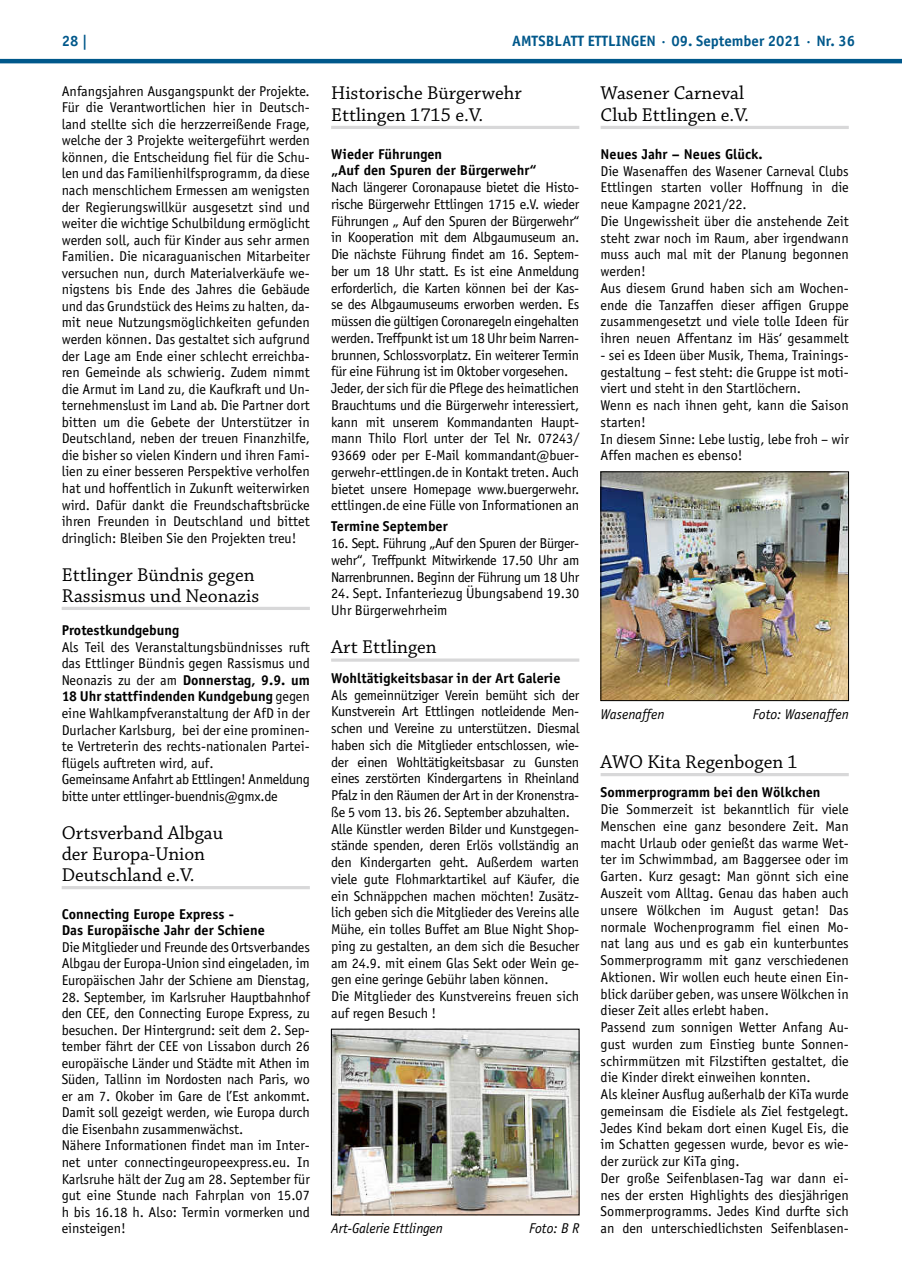
<style>
.page{position:relative;width:902px;height:1280px;background:#fff}
.page>*{position:absolute;margin:0;border:0;box-sizing:border-box;transform-origin:0 0}
.t1{font:19.5px/21px "Chaparral Pro";color:#000}
.t2{font:700 15px "Officina Sans";color:#00588b}
.t3{font:14.25px/16.8px "Officina Sans";letter-spacing:-.01em;color:#000}
.t4{font:700 14.25px/16.5px "Officina Sans";color:#000}
.t5{font:italic 14.25px "Officina Sans";color:#000}
.s1{font-weight:700}
</style>
<div class="page">
<hr style="left:0;top:59px;width:901px;height:4px;background:#00588b">
<hr style="left:62px;top:607px;width:248px;height:3px;background:#d8d8d9">
<hr style="left:62px;top:886px;width:248px;height:3px;background:#d8d8d9">
<hr style="left:331px;top:126px;width:248px;height:3px;background:#d8d8d9">
<hr style="left:331px;top:658px;width:248px;height:4px;background:#e0e0e1">
<img style="left:333px;top:1031px;width:244px;height:182px">
<hr style="left:600px;top:126px;width:248px;height:3px;background:#d8d8d9">
<hr style="left:600px;top:773px;width:248px;height:3px;background:#d8d8d9">
<img style="left:602px;top:474px;width:244px;height:225px">
<div style="left:600px;top:472px;width:248px;height:229px;border:1px solid #000"></div>
<p class="t2" style="left:62px;top:32px;width:28px">28 |</p>
<p class="t2" style="left:512px;top:32px;width:344px">AMTSBLATT ETTLINGEN · 09. September 2021 · Nr. 36</p>
<p class="t3" style="left:62px;top:83px;width:250px;text-align:justify">Anfangsjahren Ausgangspunkt der Projekte.<br>Für die Verantwortlichen hier in Deutsch&shy;land stellte sich die herzzerreißende Frage, welche der 3 Projekte weitergeführt werden können, die Entscheidung fiel für die Schu&shy;len und das Familienhilfsprogramm, da diese nach menschlichem Ermessen am wenigsten der Regierungswillkür ausgesetzt sind und weiter die wichtige Schulbildung ermöglicht werden soll, auch für Kinder aus sehr armen Familien. Die nicaraguanischen Mitarbeiter versuchen nun, durch Materialverkäufe we&shy;nigstens bis Ende des Jahres die Gebäude und das Grundstück des Heims zu halten, da&shy;mit neue Nutzungsmöglichkeiten gefunden werden können. Das gestaltet sich aufgrund der Lage am Ende einer schlecht erreichba&shy;ren Gemeinde als schwierig. Zudem nimmt die Armut im Land zu, die Kaufkraft und Un&shy;ternehmenslust im Land ab. Die Partner dort bitten um die Gebete der Unterstützer in Deutschland, neben der treuen Finanzhilfe, die bisher so vielen Kindern und ihren Fami&shy;lien zu einer besseren Perspektive verholfen hat und hoffentlich in Zukunft weiterwirken wird. Dafür dankt die Freundschaftsbrücke ihren Freunden in Deutschland und bittet dringlich: Bleiben Sie den Projekten treu!</p>
<h1 class="t1" style="left:62px;top:565px;width:199px">Ettlinger Bündnis gegen<br>Rassismus und Neonazis</h1>
<p class="t4" style="left:62px;top:622px;width:119px">Protestkundgebung</p>
<p class="t3" style="left:62px;top:639px;width:250px">Als Teil des Veranstaltungsbündnisses ruft das Ettlinger Bündnis gegen Rassismus und Neonazis zu der am <span class="s1">Donnerstag, 9.9. um 18 Uhr stattfindenden Kundgebung</span> gegen eine Wahlkampfveranstaltung der AfD in der Durlacher Karlsburg, bei der eine prominen&shy;te Vertreterin des rechts-nationalen Partei&shy;flügels auftreten wird, auf.<br>Gemeinsame Anfahrt ab Ettlingen! Anmeldung bitte unter ettlinger-buendnis@gmx.de</p>
<h1 class="t1" style="left:62px;top:823px;width:163px">Ortsverband Albgau der Europa-Union<br>Deutschland e.V.</h1>
<p class="t4" style="left:62px;top:905px;width:205px">Connecting Europe Express -<br>Das Europäische Jahr der Schiene</p>
<p class="t3" style="left:62px;top:939px;width:250px;text-align:justify">Die Mitglieder und Freunde des Ortsverbandes Albgau der Europa-Union sind eingeladen, im Europäischen Jahr der Schiene am Dienstag,</p>
<p class="t3" style="left:62px;top:988px;width:250px">28. September, im Karlsruher Hauptbahnhof den CEE, den Connecting Europe Express, zu besuchen. Der Hintergrund: seit dem 2. Sep&shy;tember fährt der CEE von Lissabon durch 26 europäische Länder und Städte mit Athen im Süden, Tallinn im Nordosten nach Paris, wo er am 7. Okober im Gare de l’Est ankommt.<br>Damit soll gezeigt werden, wie Europa durch die Eisenbahn zusammenwächst.<br>Nähere Informationen findet man im Inter&shy;net unter connectingeuropeexpress.eu. In Karlsruhe hält der Zug am 28. September für gut eine Stunde nach Fahrplan von 15.07 h bis 16.18 h. Also: Termin vormerken und einsteigen!</p>
<h1 class="t1" style="left:331px;top:83px;width:192px">Historische Bürgerwehr<br>Ettlingen 1715 e.V.</h1>
<p class="t4" style="left:331px;top:145px;width:207px">Wieder Führungen<br>„Auf den Spuren der Bürgerwehr“</p>
<p class="t3" style="left:331px;top:179px;width:250px">Nach längerer Coronapause bietet die Histo&shy;rische Bürgerwehr Ettlingen 1715 e.V. wieder Führungen „ Auf den Spuren der Bürgerwehr“ in Kooperation mit dem Albgaumuseum an.<br>Die nächste Führung findet am 16. Septem&shy;ber um 18 Uhr statt. Es ist eine Anmeldung erforderlich, die Karten können bei der Kas&shy;se des Albgaumuseums erworben werden. Es müssen die gültigen Coronaregeln eingehalten werden. Treffpunkt ist um 18 Uhr beim Narren&shy;brunnen, Schlossvorplatz. Ein weiterer Termin für eine Führung ist im Oktober vorgesehen.<br>Jeder, der sich für die Pflege des heimatlichen Brauchtums und die Bürgerwehr interessiert, kann mit unserem Kommandanten Haupt&shy;mann Thilo Florl unter der Tel Nr. 07243/ 93669 oder per E-Mail kommandant@buer&shy;gerwehr-ettlingen.de in Kontakt treten. Auch bietet unsere Homepage www.buergerwehr. ettlingen.de eine Fülle von Informationen an</p>
<p class="t4" style="left:331px;top:518px;width:118px">Termine September</p>
<p class="t3" style="left:331px;top:535px;width:250px;text-align:justify">16. Sept. Führung „Auf den Spuren der Bürger&shy;wehr“, Treffpunkt Mitwirkende 17.50 Uhr am Narrenbrunnen. Beginn der Führung um 18 Uhr</p>
<p class="t3" style="left:331px;top:585px;width:250px">24. Sept. Infanteriezug Übungsabend 19.30<br>Uhr Bürgerwehrheim</p>
<h1 class="t1" style="left:331px;top:637px;width:107px">Art Ettlingen</h1>
<p class="t4" style="left:331px;top:670px;width:231px">Wohltätigkeitsbasar in der Art Galerie</p>
<p class="t3" style="left:331px;top:686px;width:250px">Als gemeinnütziger Verein bemüht sich der Kunstverein Art Ettlingen notleidende Men&shy;schen und Vereine zu unterstützen. Diesmal haben sich die Mitglieder entschlossen, wie&shy;der einen Wohltätigkeitsbasar zu Gunsten eines zerstörten Kindergartens in Rheinland Pfalz in den Räumen der Art in der Kronenstra&shy;ße 5 vom 13. bis 26. September abzuhalten.<br>Alle Künstler werden Bilder und Kunstgegen&shy;stände spenden, deren Erlös vollständig an den Kindergarten geht. Außerdem warten viele gute Flohmarktartikel auf Käufer, die ein Schnäppchen machen möchten! Zusätz&shy;lich geben sich die Mitglieder des Vereins alle Mühe, ein tolles Buffet am Blue Night Shop&shy;ping zu gestalten, an dem sich die Besucher am 24.9. mit einem Glas Sekt oder Wein ge&shy;gen eine geringe Gebühr laben können.<br>Die Mitglieder des Kunstvereins freuen sich auf regen Besuch !</p>
<h1 class="t1" style="left:600px;top:83px;width:150px">Wasener Carneval<br>Club Ettlingen e.V.</h1>
<p class="t4" style="left:600px;top:145px;width:164px">Neues Jahr – Neues Glück.</p>
<p class="t3" style="left:600px;top:162px;width:250px">Die Wasenaffen des Wasener Carneval Clubs Ettlingen starten voller Hoffnung in die neue Kampagne 2021/22.<br>Die Ungewissheit über die anstehende Zeit steht zwar noch im Raum, aber irgendwann muss auch mal mit der Planung begonnen werden!<br>Aus diesem Grund haben sich am Wochen&shy;ende die Tanzaffen dieser affigen Gruppe zusammengesetzt und viele tolle Ideen für ihren neuen Affentanz im Häs‘ gesammelt</p>
<p class="t3" style="left:600px;top:347px;width:250px">- sei es Ideen über Musik, Thema, Trainings&shy;gestaltung – fest steht: die Gruppe ist moti&shy;viert und steht in den Startlöchern.<br>Wenn es nach ihnen geht, kann die Saison starten!<br>In diesem Sinne: Lebe lustig, lebe froh – wir Affen machen es ebenso!</p>
<p class="t5" style="left:600px;top:706px;width:65px">Wasenaffen</p>
<p class="t5" style="left:752px;top:706px;width:97px">Foto: Wasenaffen</p>
<h1 class="t1" style="left:600px;top:752px;width:199px">AWO Kita Regenbogen 1</h1>
<p class="t4" style="left:600px;top:784px;width:221px">Sommerprogramm bei den Wölkchen</p>
<p class="t3" style="left:600px;top:801px;width:250px">Die Sommerzeit ist bekanntlich für viele Menschen eine ganz besondere Zeit. Man macht Urlaub oder genießt das warme Wet&shy;ter im Schwimmbad, am Baggersee oder im Garten. Kurz gesagt: Man gönnt sich eine Auszeit vom Alltag. Genau das haben auch unsere Wölkchen im August getan! Das normale Wochenprogramm fiel einen Mo&shy;nat lang aus und es gab ein kunterbuntes Sommerprogramm mit ganz verschiedenen Aktionen. Wir wollen euch heute einen Ein&shy;blick darüber geben, was unsere Wölkchen in dieser Zeit alles erlebt haben.<br>Passend zum sonnigen Wetter Anfang Au&shy;gust wurden zum Einstieg bunte Sonnen&shy;schirmmützen mit Filzstiften gestaltet, die die Kinder direkt einweihen konnten.<br>Als kleiner Ausflug außerhalb der KiTa wurde gemeinsam die Eisdiele als Ziel festgelegt.<br>Jedes Kind bekam dort einen Kugel Eis, die im Schatten gegessen wurde, bevor es wie&shy;der zurück zur KiTa ging.<br>Der große Seifenblasen-Tag war dann ei&shy;nes der ersten Highlights des diesjährigen Sommerprogramms. Jedes Kind durfte sich an den unterschiedlichsten Seifenblasen-</p>
<p class="t5" style="left:331px;top:1220px;width:113px">Art-Galerie Ettlingen</p>
<p class="t5" style="left:529px;top:1220px;width:52px">Foto: B R</p>
</div>
